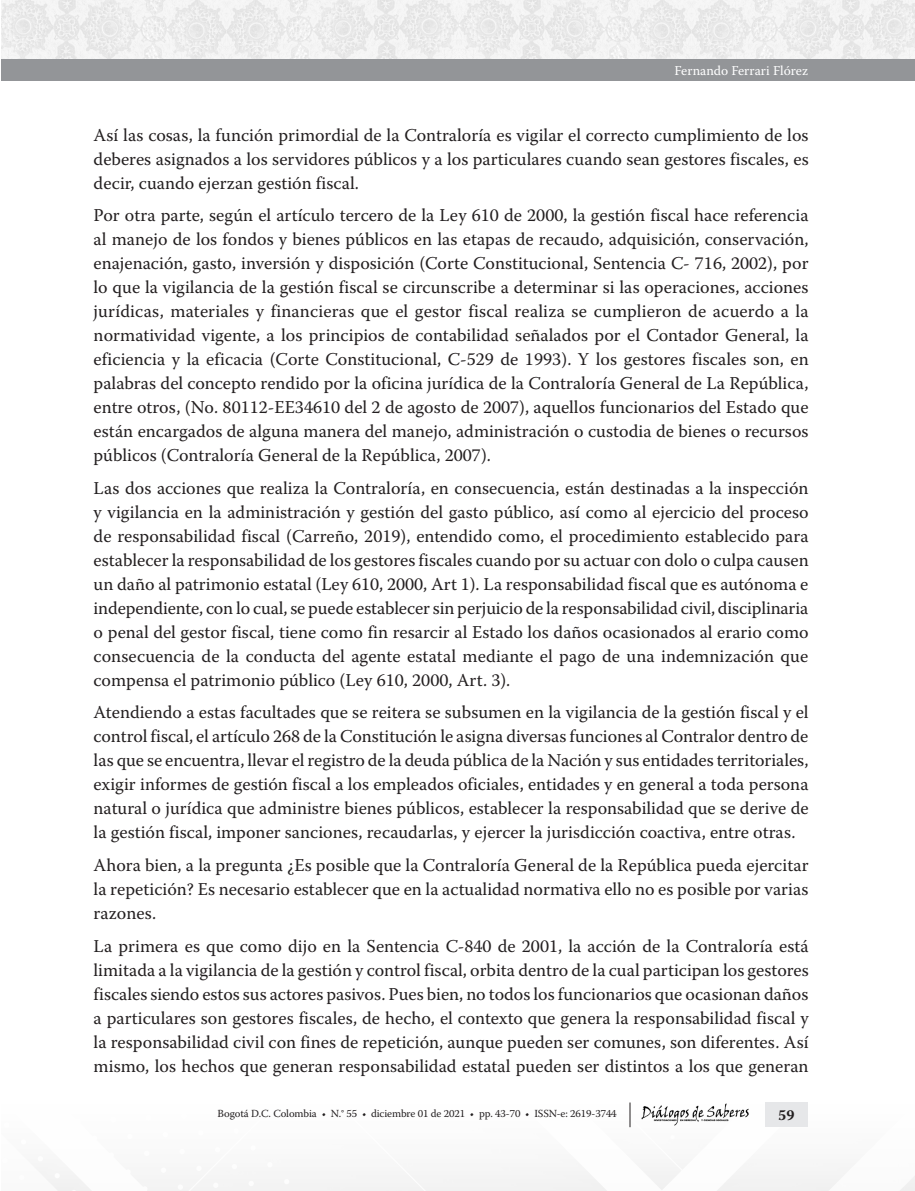
<style>
.page{position:relative;width:915px;height:1191px;background:#fff}
.page>*{position:absolute;margin:0;border:0;box-sizing:border-box;transform-origin:0 0}
.t1{font:18px/24px "Warnock Pro";color:#231f20;text-align:justify}
.t2{font:700 15px "Warnock Pro";color:#231f20}
.t3{font:13.5px "Warnock Pro";color:#fff}
.t4{font:10.8px "Warnock Pro";letter-spacing:-.01em;color:#231f20}
</style>
<div class="page">
<img style="left:2px;top:0;width:912px;height:60px">
<div style="left:2px;top:60px;width:912px;height:21px;background:#939598"></div>
<div style="left:764px;top:1102px;width:43px;height:24px;background:#e6e7e9"></div>
<img style="left:641px;top:1103px;width:108px;height:23px">
<svg style="left:629px;top:1102px;width:1px;height:25px"></svg>
<p class="t3" style="left:674px;top:62px;width:135px">Fernando Ferrari Flórez</p>
<p class="t1" style="left:94px;top:123px;width:716px">Así las cosas, la función primordial de la Contraloría es vigilar el correcto cumplimiento de los deberes asignados a los servidores públicos y a los particulares cuando sean gestores fiscales, es decir, cuando ejerzan gestión fiscal.</p>
<p class="t1" style="left:94px;top:203px;width:716px">Por otra parte, según el artículo tercero de la Ley 610 de 2000, la gestión fiscal hace referencia al manejo de los fondos y bienes públicos en las etapas de recaudo, adquisición, conservación, enajenación, gasto, inversión y disposición (Corte Constitucional, Sentencia C- 716, 2002), por lo que la vigilancia de la gestión fiscal se circunscribe a determinar si las operaciones, acciones jurídicas, materiales y financieras que el gestor fiscal realiza se cumplieron de acuerdo a la normatividad vigente, a los principios de contabilidad señalados por el Contador General, la eficiencia y la eficacia (Corte Constitucional, C-529 de 1993). Y los gestores fiscales son, en palabras del concepto rendido por la oficina jurídica de la Contraloría General de La República, entre otros, (No. 80112-EE34610 del 2 de agosto de 2007), aquellos funcionarios del Estado que están encargados de alguna manera del manejo, administración o custodia de bienes o recursos públicos (Contraloría General de la República, 2007).</p>
<p class="t1" style="left:94px;top:476px;width:716px">Las dos acciones que realiza la Contraloría, en consecuencia, están destinadas a la inspección y vigilancia en la administración y gestión del gasto público, así como al ejercicio del proceso de responsabilidad fiscal (Carreño, 2019), entendido como, el procedimiento establecido para establecer la responsabilidad de los gestores fiscales cuando por su actuar con dolo o culpa causen un daño al patrimonio estatal (Ley 610, 2000, Art 1). La responsabilidad fiscal que es autónoma e independiente, con lo cual, se puede establecer sin perjuicio de la responsabilidad civil, disciplinaria o penal del gestor fiscal, tiene como fin resarcir al Estado los daños ocasionados al erario como consecuencia de la conducta del agente estatal mediante el pago de una indemnización que compensa el patrimonio público (Ley 610, 2000, Art. 3).</p>
<p class="t1" style="left:94px;top:700px;width:716px">Atendiendo a estas facultades que se reitera se subsumen en la vigilancia de la gestión fiscal y el control fiscal, el artículo 268 de la Constitución le asigna diversas funciones al Contralor dentro de las que se encuentra, llevar el registro de la deuda pública de la Nación y sus entidades territoriales, exigir informes de gestión fiscal a los empleados oficiales, entidades y en general a toda persona natural o jurídica que administre bienes públicos, establecer la responsabilidad que se derive de la gestión fiscal, imponer sanciones, recaudarlas, y ejercer la jurisdicción coactiva, entre otras.</p>
<p class="t1" style="left:94px;top:852px;width:716px">Ahora bien, a la pregunta ¿Es posible que la Contraloría General de la República pueda ejercitar la repetición? Es necesario establecer que en la actualidad normativa ello no es posible por varias razones.</p>
<p class="t1" style="left:94px;top:933px;width:716px">La primera es que como dijo en la Sentencia C-840 de 2001, la acción de la Contraloría está limitada a la vigilancia de la gestión y control fiscal, orbita dentro de la cual participan los gestores fiscales siendo estos sus actores pasivos. Pues bien, no todos los funcionarios que ocasionan daños a particulares son gestores fiscales, de hecho, el contexto que genera la responsabilidad fiscal y la responsabilidad civil con fines de repetición, aunque pueden ser comunes, son diferentes. Así mismo, los hechos que generan responsabilidad estatal pueden ser distintos a los que generan</p>
<p class="t4" style="left:217px;top:1107px;width:400px">Bogotá D.C. Colombia • N.° 55 • diciembre 01 de 2021 • pp. 43-70 • ISSN-e: 2619-3744</p>
<p class="t2" style="left:778px;top:1106px;width:18px">59</p>
</div>
